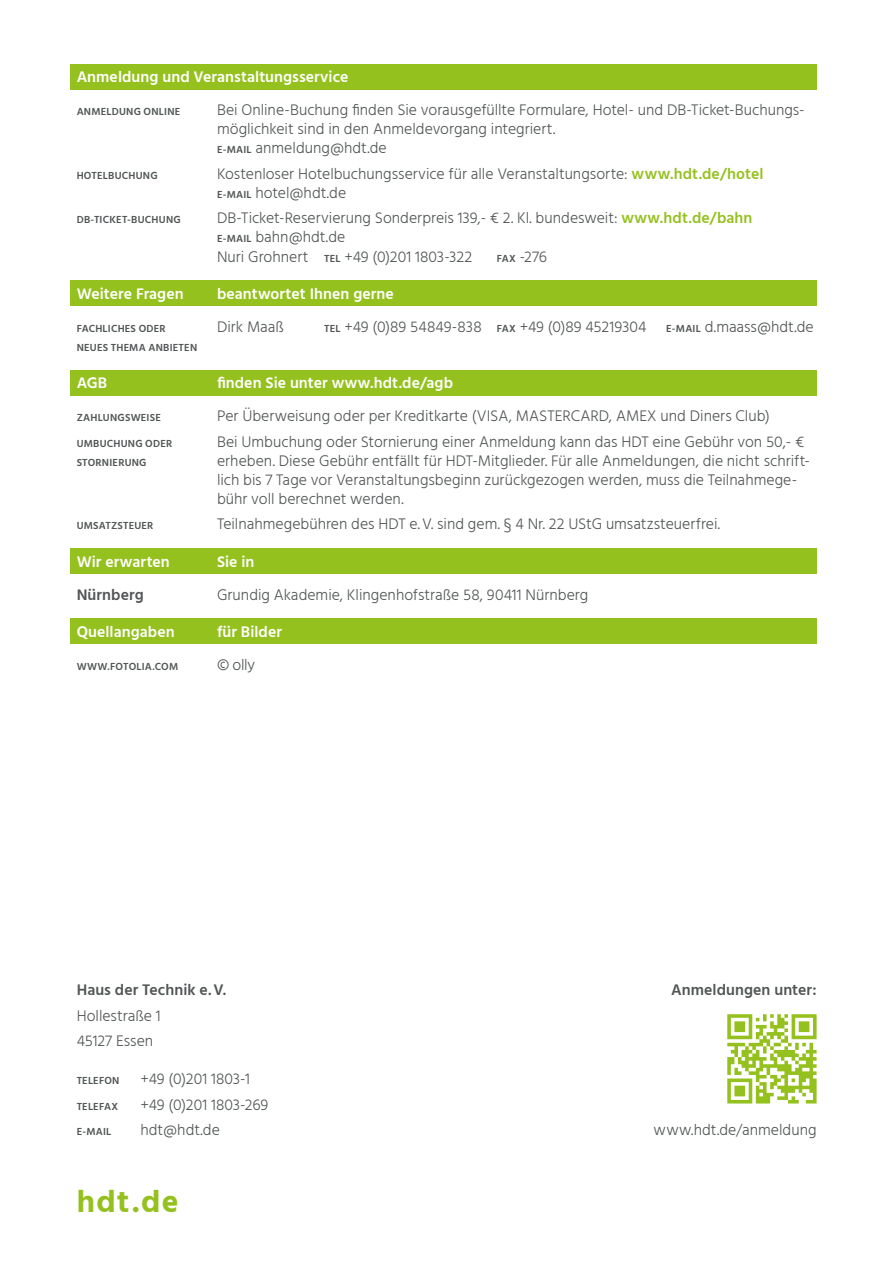
<style>
.page{position:relative;width:893px;height:1263px;background:#fff}
.page>*{position:absolute;margin:0;border:0;box-sizing:border-box;transform-origin:0 0}
.t1{font:700 31.5px "Hind";color:#95c11f}
.t2{font:300 15.75px/19.2px "Hind";color:#525556}
.t3{font:600 15.75px "Hind";letter-spacing:.005em;color:#fff}
.t4{font:600 15.75px "Hind";letter-spacing:.005em;color:#525556}
.t5{font:600 10.5px "Hind";letter-spacing:.02em;color:#525556}
.s1{font-weight:600;font-size:10.5px}
.s2{font-weight:600;color:#95c11f}
</style>
<div class="page">
<div style="left:70px;top:64px;width:747px;height:25px;background:#95c11f"></div>
<div style="left:70px;top:281px;width:747px;height:25px;background:#95c11f"></div>
<div style="left:70px;top:370px;width:747px;height:25px;background:#95c11f"></div>
<div style="left:70px;top:549px;width:747px;height:25px;background:#95c11f"></div>
<div style="left:70px;top:619px;width:747px;height:25px;background:#95c11f"></div>
<svg style="left:727px;top:1014px;width:90px;height:89px"></svg>
<p class="t3" style="left:77px;top:66px;width:273px">Anmeldung und Veranstaltungsservice</p>
<p class="t5" style="left:77px;top:104px;width:105px">ANMELDUNG ONLINE</p>
<p class="t2" style="left:217px;top:101px;width:589px">Bei Online-Buchung finden Sie vorausgefüllte Formulare, Hotel- und DB-Ticket-Buchungs&shy;möglichkeit sind in den Anmeldevorgang integriert.<br><span class="s1">E-MAIL</span> anmeldung@hdt.de</p>
<p class="t5" style="left:77px;top:168px;width:83px">HOTELBUCHUNG</p>
<p class="t2" style="left:217px;top:165px;width:548px">Kostenloser Hotelbuchungsservice für alle Veranstaltungsorte: <span class="s2">www.hdt.de/hotel<br></span><span class="s1">E-MAIL</span> hotel@hdt.de</p>
<p class="t5" style="left:77px;top:212px;width:106px">DB-TICKET-BUCHUNG</p>
<p class="t2" style="left:217px;top:209px;width:537px">DB-Ticket-Reservierung Sonderpreis 139,- € 2. Kl. bundesweit: <span class="s2">www.hdt.de/bahn<br></span><span class="s1">E-MAIL</span> bahn@hdt.de<br>Nuri Grohnert <span class="s1">TEL</span> +49 (0)201 1803-322</p>
<p class="t2" style="left:497px;top:248px;width:52px"><span class="s1">FAX</span> -276</p>
<p class="t3" style="left:77px;top:282px;width:109px">Weitere Fragen</p>
<p class="t3" style="left:217px;top:282px;width:178px">beantwortet Ihnen gerne</p>
<p class="t5" style="left:77px;top:321px;width:91px">FACHLICHES ODER</p>
<p class="t2" style="left:217px;top:318px;width:68px">Dirk Maaß</p>
<p class="t2" style="left:324px;top:318px;width:324px"><span class="s1">TEL</span> +49 (0)89 54849-838 <span class="s1">FAX</span> +49 (0)89 45219304</p>
<p class="t2" style="left:666px;top:318px;width:149px"><span class="s1">E-MAIL</span> d.maass@hdt.de</p>
<p class="t5" style="left:77px;top:340px;width:122px">NEUES THEMA ANBIETEN</p>
<p class="t3" style="left:77px;top:372px;width:32px">AGB</p>
<p class="t3" style="left:217px;top:372px;width:238px">finden Sie unter www.hdt.de/agb</p>
<p class="t5" style="left:77px;top:410px;width:86px">ZAHLUNGSWEISE</p>
<p class="t2" style="left:217px;top:407px;width:554px">Per Überweisung oder per Kreditkarte (VISA, MASTERCARD, AMEX und Diners Club)</p>
<p class="t5" style="left:77px;top:436px;width:97px">UMBUCHUNG ODER</p>
<p class="t2" style="left:217px;top:432px;width:589px">Bei Umbuchung oder Stornierung einer Anmeldung kann das HDT eine Gebühr von 50,- €</p>
<p class="t5" style="left:77px;top:455px;width:71px">STORNIERUNG</p>
<p class="t2" style="left:217px;top:452px;width:595px">erheben. Diese Gebühr entfällt für HDT-Mitglieder. Für alle Anmeldungen, die nicht schrift&shy;lich bis 7 Tage vor Veranstaltungsbeginn zurückgezogen werden, muss die Teilnahmege&shy;bühr voll berechnet werden.</p>
<p class="t5" style="left:77px;top:519px;width:78px">UMSATZSTEUER</p>
<p class="t2" style="left:217px;top:515px;width:505px">Teilnahmegebühren des HDT e.V. sind gem. § 4 Nr. 22 UStG umsatzsteuerfrei.</p>
<p class="t3" style="left:77px;top:550px;width:95px">Wir erwarten</p>
<p class="t3" style="left:217px;top:550px;width:39px">Sie in</p>
<p class="t4" style="left:77px;top:583px;width:69px">Nürnberg</p>
<p class="t2" style="left:217px;top:586px;width:373px">Grundig Akademie, Klingenhofstraße 58, 90411 Nürnberg</p>
<p class="t3" style="left:77px;top:620px;width:100px">Quellangaben</p>
<p class="t3" style="left:217px;top:620px;width:66px">für Bilder</p>
<p class="t5" style="left:77px;top:659px;width:103px">WWW.FOTOLIA.COM</p>
<p class="t2" style="left:217px;top:656px;width:39px">© olly</p>
<p class="t4" style="left:77px;top:979px;width:151px">Haus der Technik e.V.</p>
<p class="t2" style="left:77px;top:1003px;width:85px;line-height:25.5px">Hollestraße 1<br>45127 Essen</p>
<p class="t5" style="left:77px;top:1073px;width:44px">TELEFON</p>
<p class="t2" style="left:140px;top:1070px;width:111px">+49 (0)201 1803-1</p>
<p class="t5" style="left:77px;top:1099px;width:43px">TELEFAX</p>
<p class="t2" style="left:140px;top:1096px;width:129px">+49 (0)201 1803-269</p>
<p class="t5" style="left:77px;top:1124px;width:36px">E-MAIL</p>
<p class="t2" style="left:140px;top:1121px;width:81px">hdt@hdt.de</p>
<p class="t2" style="left:654px;top:1121px;width:164px">www.hdt.de/anmeldung</p>
<p class="t4" style="left:671px;top:979px;width:147px">Anmeldungen unter:</p>
<h1 class="t1" style="left:77px;top:1183px;width:103px">hdt.de</h1>
</div>
